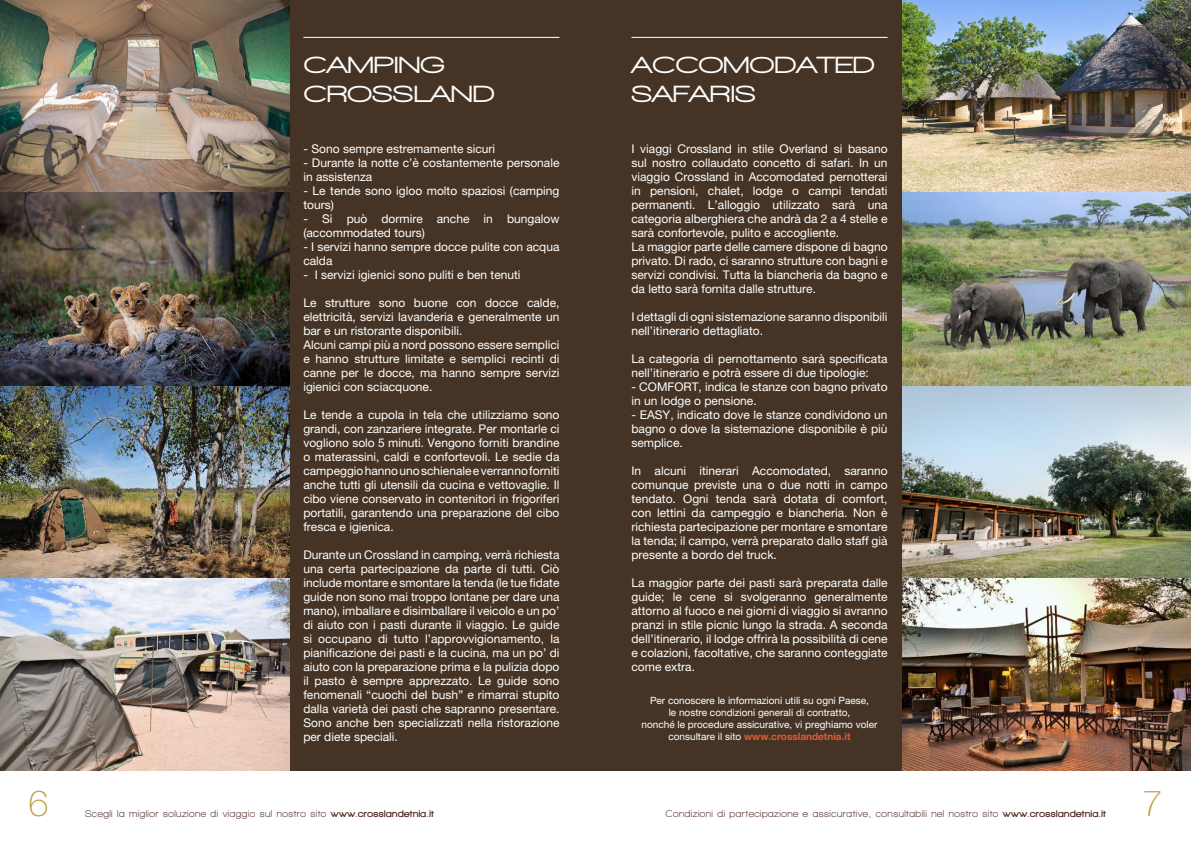
<style>
.page{position:relative;width:1191px;height:842px;background:#fff}
.page>*{position:absolute;margin:0;border:0;box-sizing:border-box;transform-origin:0 0}
.t1{font:100 36px "Helvetica Neue LT Pro";color:#bd9d46}
.t2{font:900 24px/28.8px "Walkway Expand";color:#fff}
.t3{font:12px/14px "Helvetica Neue LT Pro";color:#fff}
.t4{font:10px/12px "Helvetica Neue LT Pro";color:#fff;text-align:center}
.t5{font:700 10px "Walkway";letter-spacing:.05em;color:#4a221a}
.s1{font-weight:900}
.s2{font-weight:700;color:#e15b31}
</style>
<div class="page">
<div style="left:0;top:0;width:604px;height:771px;background:#453426"></div>
<div style="left:587px;top:0;width:604px;height:771px;background:#453426"></div>
<img style="left:0;top:0;width:290px;height:771px">
<hr style="left:303px;top:37px;width:256px;height:1px;background:#fff">
<hr style="left:631px;top:37px;width:256px;height:1px;background:#fff">
<img style="left:902px;top:0;width:289px;height:771px">
<h1 class="t1" style="left:28px;top:782px;width:22px">6</h1>
<h2 class="t2" style="left:303px;top:51px;width:193px">CAMPING<br>CROSSLAND</h2>
<p class="t3" style="left:303px;top:142px;width:193px">- Sono sempre estremamente sicuri</p>
<p class="t3" style="left:303px;top:156px;width:257px">- Durante la notte c’è costantemente personale in assistenza</p>
<p class="t3" style="left:303px;top:184px;width:257px">- Le tende sono igloo molto spaziosi (camping tours)</p>
<p class="t3" style="left:303px;top:212px;width:257px">- Si può dormire anche in bungalow (accommodated tours)</p>
<p class="t3" style="left:303px;top:240px;width:257px">- I servizi hanno sempre docce pulite con acqua calda</p>
<p class="t3" style="left:303px;top:268px;width:219px">- I servizi igienici sono puliti e ben tenuti</p>
<p class="t3" style="left:303px;top:296px;width:257px">Le strutture sono buone con docce calde, elettricità, servizi lavanderia e generalmente un bar e un ristorante disponibili.<br>Alcuni campi più a nord possono essere semplici e hanno strutture limitate e semplici recinti di canne per le docce, ma hanno sempre servizi igienici con sciacquone.</p>
<p class="t3" style="left:303px;top:408px;width:258px;text-align:justify">Le tende a cupola in tela che utilizziamo sono grandi, con zanzariere integrate. Per montarle ci vogliono solo 5 minuti. Vengono forniti brandine o materassini, caldi e confortevoli. Le sedie da campeggio hanno uno schienale e verranno forniti anche tutti gli utensili da cucina e vettovaglie. Il cibo viene conservato in contenitori in frigoriferi portatili, garantendo una preparazione del cibo fresca e igienica.</p>
<p class="t3" style="left:303px;top:548px;width:257px;text-align:justify">Durante un Crossland in camping, verrà richiesta una certa partecipazione da parte di tutti. Ciò include montare e smontare la tenda (le tue fidate guide non sono mai troppo lontane per dare una mano), imballare e disimballare il veicolo e un po’ di aiuto con i pasti durante il viaggio. Le guide si occupano di tutto l’approvvigionamento, la pianificazione dei pasti e la cucina, ma un po’ di aiuto con la preparazione prima e la pulizia dopo il pasto è sempre apprezzato. Le guide sono fenomenali “cuochi del bush” e rimarrai stupito dalla varietà dei pasti che sapranno presentare.<br>Sono anche ben specializzati nella ristorazione per diete speciali.</p>
<p class="t5" style="left:85px;top:808px;width:350px">Scegli la miglior soluzione di viaggio sul nostro sito <span class="s1">www.crosslandetnia.it</span></p>
<h2 class="t2" style="left:631px;top:51px;width:245px">ACCOMODATED<br>SAFARIS</h2>
<p class="t3" style="left:631px;top:142px;width:257px">I viaggi Crossland in stile Overland si basano sul nostro collaudato concetto di safari. In un viaggio Crossland in Accomodated pernotterai in pensioni, chalet, lodge o campi tendati permanenti. L’alloggio utilizzato sarà una categoria alberghiera che andrà da 2 a 4 stelle e sarà confortevole, pulito e accogliente.<br>La maggior parte delle camere dispone di bagno privato. Di rado, ci saranno strutture con bagni e servizi condivisi. Tutta la biancheria da bagno e da letto sarà fornita dalle strutture.</p>
<p class="t3" style="left:631px;top:310px;width:257px">I dettagli di ogni sistemazione saranno disponibili nell’itinerario dettagliato.</p>
<p class="t3" style="left:631px;top:352px;width:257px">La categoria di pernottamento sarà specificata nell’itinerario e potrà essere di due tipologie:</p>
<p class="t3" style="left:631px;top:380px;width:257px">- COMFORT, indica le stanze con bagno privato in un lodge o pensione.</p>
<p class="t3" style="left:631px;top:408px;width:257px;text-align:justify">- EASY, indicato dove le stanze condividono un bagno o dove la sistemazione disponibile è più semplice.</p>
<p class="t3" style="left:631px;top:464px;width:257px;text-align:justify">In alcuni itinerari Accomodated, saranno comunque previste una o due notti in campo tendato. Ogni tenda sarà dotata di comfort, con lettini da campeggio e biancheria. Non è richiesta partecipazione per montare e smontare la tenda; il campo, verrà preparato dallo staff già presente a bordo del truck.</p>
<p class="t3" style="left:631px;top:576px;width:257px;text-align:justify">La maggior parte dei pasti sarà preparata dalle guide; le cene si svolgeranno generalmente attorno al fuoco e nei giorni di viaggio si avranno pranzi in stile picnic lungo la strada. A seconda dell’itinerario, il lodge offrirà la possibilità di cene e colazioni, facoltative, che saranno conteggiate come extra.</p>
<p class="t4" style="left:641px;top:694px;width:237px">Per conoscere le informazioni utili su ogni Paese,<br>le nostre condizioni generali di contratto,<br>nonché le procedure assicurative, vi preghiamo voler consultare il sito <span class="s2">www.crosslandetnia.it</span></p>
<p class="t5" style="left:665px;top:808px;width:442px">Condizioni di partecipazione e assicurative, consultabili nel nostro sito <span class="s1">www.crosslandetnia.it</span></p>
<h1 class="t1" style="left:1142px;top:782px;width:22px">7</h1>
</div>
